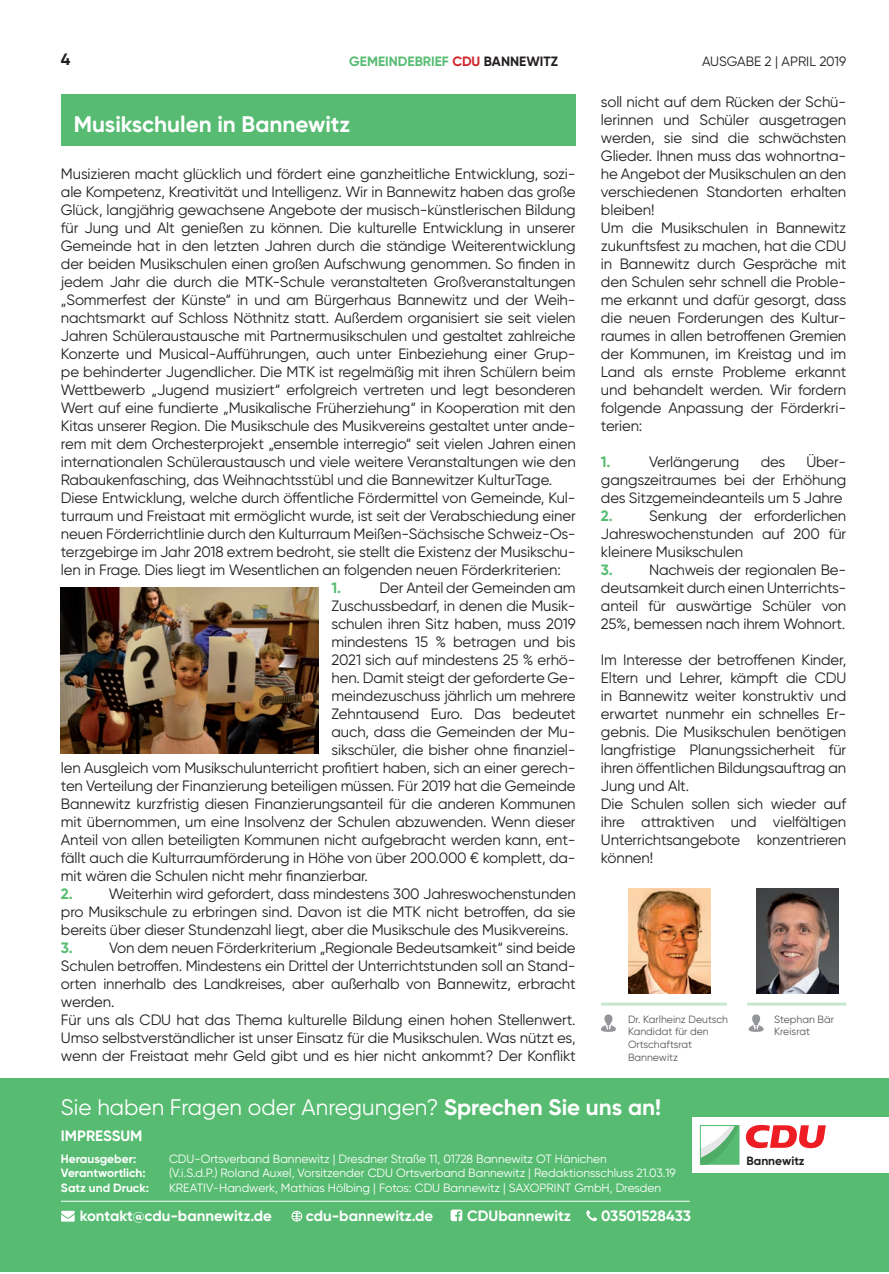
<style>
.page{position:relative;width:889px;height:1274px;background:#fff}
.page>*{position:absolute;margin:0;border:0;box-sizing:border-box;transform-origin:0 0}
.t1{font:22.5px "Gilroy";color:#fff}
.t2{font:700 22.5px "Gilroy";color:#fff}
.t3{font:700 16.5px "Gilroy";color:#231f20}
.t4{font:15px/18px "Gilroy";letter-spacing:-.01em;color:#231f20;text-align:justify}
.t5{font:700 15px "Gilroy";color:#fff}
.t6{font:700 15px "Gilroy";color:#57bc71}
.t7{font:700 13.5px "Gilroy";color:#57bc71}
.t8{font:13.5px "Gilroy";color:#231f20}
.t9{font:12px "Gilroy";color:#fff}
.t10{font:700 12px "Gilroy";color:#fff}
.t11{font:700 12px "Gilroy";color:#231f20}
.t12{font:10.5px "Gilroy";color:#57585a}
.s1{color:#d1232a}
.s2{color:#231f20}
.s3{font-weight:700}
</style>
<div class="page">
<div style="left:61px;top:95px;width:514px;height:51px;background:#57bc71"></div>
<img style="left:61px;top:587px;width:257px;height:166px">
<div style="left:0;top:1078px;width:889px;height:193px;background:#57bc71"></div>
<hr style="left:601px;top:1002px;width:126px;height:3px;background:#57bc71">
<hr style="left:61px;top:1200px;width:628px;height:1px;background:#fff">
<div style="left:692px;top:1116px;width:197px;height:56px;background:#fff"></div>
<svg style="left:745px;top:1124px;width:80px;height:23px"></svg>
<svg style="left:700px;top:1125px;width:39px;height:39px"></svg>
<svg style="left:601px;top:1014px;width:15px;height:17px"></svg>
<svg style="left:748px;top:1014px;width:15px;height:17px"></svg>
<hr style="left:747px;top:1002px;width:99px;height:3px;background:#57bc71">
<svg style="left:61px;top:1210px;width:14px;height:11px"></svg>
<svg style="left:291px;top:1210px;width:11px;height:11px"></svg>
<svg style="left:450px;top:1209px;width:12px;height:11px"></svg>
<svg style="left:586px;top:1210px;width:11px;height:10px"></svg>
<img style="left:756px;top:888px;width:82px;height:105px">
<img style="left:628px;top:888px;width:82px;height:105px">
<p class="t3" style="left:61px;top:49px;width:11px">4</p>
<p class="t7" style="left:349px;top:53px;width:210px">GEMEINDEBRIEF <span class="s1">CDU</span> <span class="s2">BANNEWITZ</span></p>
<p class="t8" style="left:702px;top:53px;width:146px">AUSGABE 2 | APRIL 2019</p>
<p class="t2" style="left:74px;top:110px;width:278px">Musikschulen in Bannewitz</p>
<p class="t4" style="left:61px;top:164px;width:516px">Musizieren macht glücklich und fördert eine ganzheitliche Entwicklung, sozi&shy;ale Kompetenz, Kreativität und Intelligenz. Wir in Bannewitz haben das große Glück, langjährig gewachsene Angebote der musisch-künstlerischen Bildung für Jung und Alt genießen zu können. Die kulturelle Entwicklung in unserer Gemeinde hat in den letzten Jahren durch die ständige Weiterentwicklung der beiden Musikschulen einen großen Aufschwung genommen. So finden in jedem Jahr die durch die MTK-Schule veranstalteten Großveranstaltungen „Sommerfest der Künste“ in und am Bürgerhaus Bannewitz und der Weih&shy;nachtsmarkt auf Schloss Nöthnitz statt. Außerdem organisiert sie seit vielen Jahren Schüleraustausche mit Partnermusikschulen und gestaltet zahlreiche Konzerte und Musical-Aufführungen, auch unter Einbeziehung einer Grup&shy;pe behinderter Jugendlicher. Die MTK ist regelmäßig mit ihren Schülern beim Wettbewerb „Jugend musiziert“ erfolgreich vertreten und legt besonderen Wert auf eine fundierte „Musikalische Früherziehung“ in Kooperation mit den Kitas unserer Region. Die Musikschule des Musikvereins gestaltet unter ande&shy;rem mit dem Orchesterprojekt „ensemble interregio“ seit vielen Jahren einen internationalen Schüleraustausch und viele weitere Veranstaltungen wie den Rabaukenfasching, das Weihnachtsstübl und die Bannewitzer KulturTage.</p>
<p class="t4" style="left:61px;top:488px;width:516px">Diese Entwicklung, welche durch öffentliche Fördermittel von Gemeinde, Kul&shy;turraum und Freistaat mit ermöglicht wurde, ist seit der Verabschiedung einer neuen Förderrichtlinie durch den Kulturraum Meißen-Sächsische Schweiz-Os&shy;terzgebirge im Jahr 2018 extrem bedroht, sie stellt die Existenz der Musikschu&shy;len in Frage. Dies liegt im Wesentlichen an folgenden neuen Förderkriterien:</p>
<p class="t6" style="left:331px;top:578px;width:11px">1.</p>
<p class="t4" style="left:379px;top:578px;width:197px">Der Anteil der Gemeinden am</p>
<p class="t4" style="left:331px;top:596px;width:245px">Zuschussbedarf, in denen die Musik-</p>
<p class="t4" style="left:331px;top:614px;width:245px">schulen ihren Sitz haben, muss 2019</p>
<p class="t4" style="left:331px;top:632px;width:246px">mindestens 15 % betragen und bis</p>
<p class="t4" style="left:331px;top:650px;width:245px">2021 sich auf mindestens 25 % erhö-</p>
<p class="t4" style="left:331px;top:668px;width:245px">hen. Damit steigt der geforderte Ge-</p>
<p class="t4" style="left:331px;top:686px;width:245px">meindezuschuss jährlich um mehrere</p>
<p class="t4" style="left:331px;top:704px;width:245px">Zehntausend Euro. Das bedeutet</p>
<p class="t4" style="left:331px;top:722px;width:245px">auch, dass die Gemeinden der Mu-</p>
<p class="t4" style="left:331px;top:740px;width:245px">sikschüler, die bisher ohne finanziel-</p>
<p class="t4" style="left:61px;top:758px;width:516px">len Ausgleich vom Musikschulunterricht profitiert haben, sich an einer gerech-</p>
<p class="t4" style="left:61px;top:776px;width:516px">ten Verteilung der Finanzierung beteiligen müssen. Für 2019 hat die Gemeinde</p>
<p class="t4" style="left:61px;top:794px;width:516px">Bannewitz kurzfristig diesen Finanzierungsanteil für die anderen Kommunen</p>
<p class="t4" style="left:61px;top:812px;width:516px">mit übernommen, um eine Insolvenz der Schulen abzuwenden. Wenn dieser</p>
<p class="t4" style="left:61px;top:830px;width:516px">Anteil von allen beteiligten Kommunen nicht aufgebracht werden kann, ent-</p>
<p class="t4" style="left:61px;top:848px;width:516px">fällt auch die Kulturraumförderung in Höhe von über 200.000 € komplett, da-</p>
<p class="t4" style="left:61px;top:866px;width:308px">mit wären die Schulen nicht mehr finanzierbar.</p>
<p class="t6" style="left:61px;top:883px;width:13px">2.</p>
<p class="t4" style="left:61px;top:884px;width:516px;text-indent:48px">Weiterhin wird gefordert, dass mindestens 300 Jahreswochenstunden pro Musikschule zu erbringen sind. Davon ist die MTK nicht betroffen, da sie bereits über dieser Stundenzahl liegt, aber die Musikschule des Musikvereins.</p>
<p class="t6" style="left:61px;top:937px;width:13px">3.</p>
<p class="t4" style="left:61px;top:938px;width:516px;text-indent:48px">Von dem neuen Förderkriterium „Regionale Bedeutsamkeit“ sind beide Schulen betroffen. Mindestens ein Drittel der Unterrichtstunden soll an Stand&shy;orten innerhalb des Landkreises, aber außerhalb von Bannewitz, erbracht werden.</p>
<p class="t4" style="left:61px;top:1010px;width:516px">Für uns als CDU hat das Thema kulturelle Bildung einen hohen Stellenwert.<br>Umso selbstverständlicher ist unser Einsatz für die Musikschulen. Was nützt es, wenn der Freistaat mehr Geld gibt und es hier nicht ankommt? Der Konflikt</p>
<p class="t4" style="left:601px;top:92px;width:247px">soll nicht auf dem Rücken der Schü&shy;lerinnen und Schüler ausgetragen werden, sie sind die schwächsten Glieder. Ihnen muss das wohnortna&shy;he Angebot der Musikschulen an den verschiedenen Standorten erhalten bleiben!</p>
<p class="t4" style="left:601px;top:218px;width:247px">Um die Musikschulen in Bannewitz zukunftsfest zu machen, hat die CDU in Bannewitz durch Gespräche mit den Schulen sehr schnell die Proble&shy;me erkannt und dafür gesorgt, dass die neuen Forderungen des Kultur&shy;raumes in allen betroffenen Gremien der Kommunen, im Kreistag und im Land als ernste Probleme erkannt und behandelt werden. Wir fordern folgende Anpassung der Förderkri&shy;terien:</p>
<p class="t6" style="left:601px;top:452px;width:11px">1.</p>
<p class="t4" style="left:649px;top:452px;width:92px">Verlängerung</p>
<p class="t4" style="left:760px;top:452px;width:26px">des</p>
<p class="t4" style="left:601px;top:452px;width:247px;text-indent:205px">Über&shy;gangszeitraumes bei der Erhöhung des Sitzgemeindeanteils um 5 Jahre</p>
<p class="t6" style="left:601px;top:506px;width:13px">2.</p>
<p class="t4" style="left:601px;top:506px;width:247px;text-indent:48px">Senkung der erforderlichen Jahreswochenstunden auf 200 für kleinere Musikschulen</p>
<p class="t6" style="left:601px;top:560px;width:13px">3.</p>
<p class="t4" style="left:601px;top:560px;width:247px;text-indent:48px">Nachweis der regionalen Be&shy;deutsamkeit durch einen Unterrichts&shy;anteil für auswärtige Schüler von 25%, bemessen nach ihrem Wohnort.</p>
<p class="t4" style="left:601px;top:650px;width:247px">Im Interesse der betroffenen Kinder, Eltern und Lehrer, kämpft die CDU in Bannewitz weiter konstruktiv und erwartet nunmehr ein schnelles Er&shy;gebnis. Die Musikschulen benötigen langfristige Planungssicherheit für ihren öffentlichen Bildungsauftrag an Jung und Alt.</p>
<p class="t4" style="left:601px;top:794px;width:247px">Die Schulen sollen sich wieder auf ihre attraktiven und vielfältigen Unterrichtsangebote konzentrieren können!</p>
<p class="t12" style="left:628px;top:1012px;width:101px">Dr. Karlheinz Deutsch</p>
<p class="t12" style="left:628px;top:1025px;width:82px">Kandidat für den</p>
<p class="t12" style="left:628px;top:1037px;width:65px">Ortschaftsrat</p>
<p class="t12" style="left:628px;top:1050px;width:51px">Bannewitz</p>
<p class="t12" style="left:774px;top:1012px;width:61px">Stephan Bär</p>
<p class="t12" style="left:774px;top:1025px;width:37px">Kreisrat</p>
<p class="t1" style="left:61px;top:1093px;width:601px">Sie haben Fragen oder Anregungen? <span class="s3">Sprechen Sie uns an!</span></p>
<p class="t5" style="left:61px;top:1125px;width:83px">IMPRESSUM</p>
<p class="t10" style="left:61px;top:1150px;width:77px">Herausgeber:</p>
<p class="t9" style="left:169px;top:1151px;width:439px">CDU-Ortsverband Bannewitz | Dresdner Straße 11, 01728 Bannewitz OT Hänichen</p>
<p class="t10" style="left:61px;top:1165px;width:86px">Verantwortlich:</p>
<p class="t9" style="left:169px;top:1165px;width:508px">(V.i.S.d.P.) Roland Auxel, Vorsitzender CDU Ortsverband Bannewitz | Redaktionsschluss 21.03.19</p>
<p class="t10" style="left:61px;top:1179px;width:89px">Satz und Druck:</p>
<p class="t9" style="left:169px;top:1179px;width:493px">KREATIV-Handwerk, Mathias Hölbing | Fotos: CDU Bannewitz | SAXOPRINT GmbH, Dresden</p>
<p class="t5" style="left:80px;top:1205px;width:194px">kontakt@cdu-bannewitz.de</p>
<p class="t5" style="left:306px;top:1205px;width:129px">cdu-bannewitz.de</p>
<p class="t5" style="left:467px;top:1205px;width:105px">CDUbannewitz</p>
<p class="t5" style="left:601px;top:1205px;width:91px">03501528433</p>
<p class="t11" style="left:746px;top:1152px;width:59px">Bannewitz</p>
</div>
